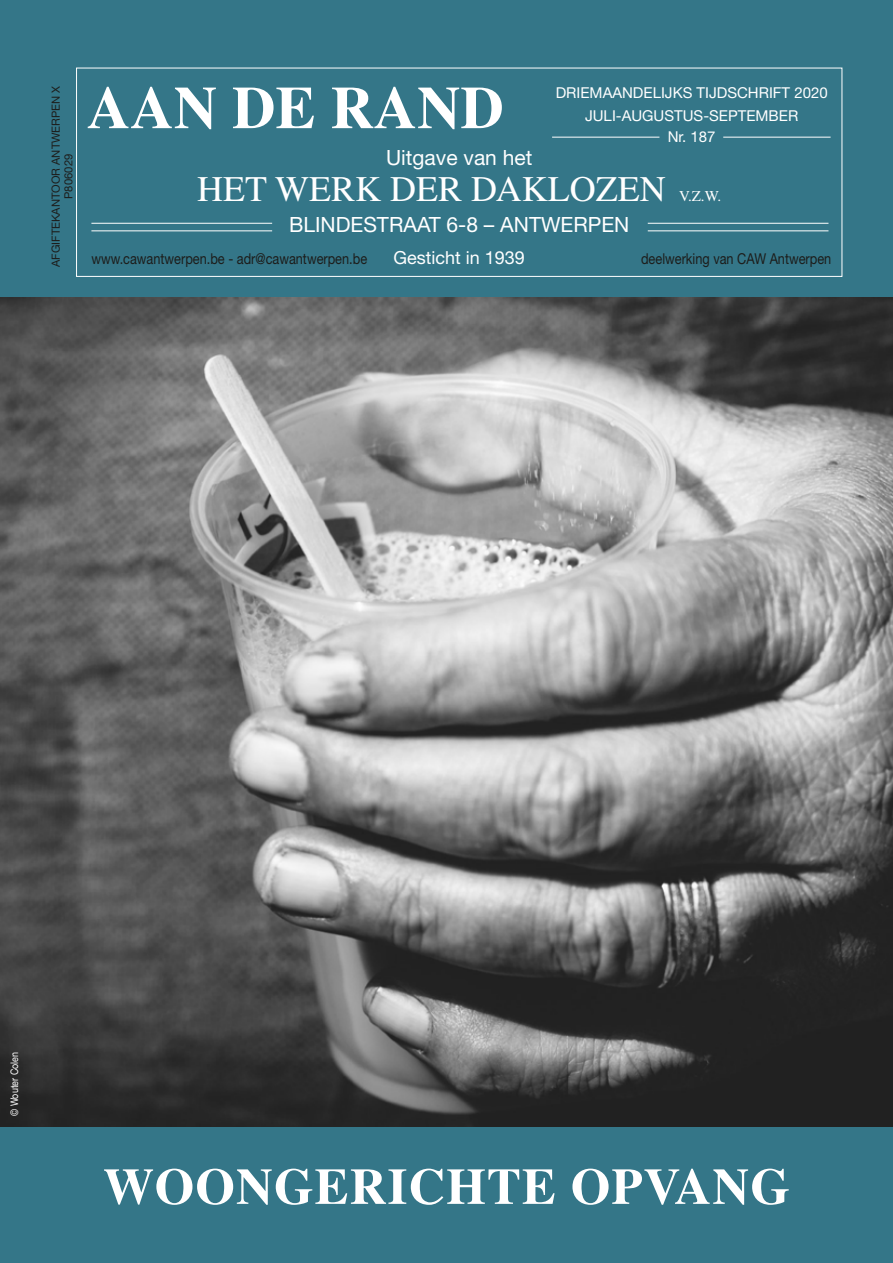
<style>
.page{position:relative;width:893px;height:1263px;background:#347688}
.page>*{position:absolute;margin:0;border:0;box-sizing:border-box;transform-origin:0 0}
.t1{font:700 60px "Times LT Std";color:#fff}
.t2{font:700 51px "Times LT Std";letter-spacing:.02em;color:#fff}
.t3{font:36px "Times LT Std";color:#fff}
.t4{font:21px "Helvetica Neue LT Std";color:#fff}
.t5{font:18px "Helvetica Neue LT Std";color:#fff}
.t6{font:15px "Helvetica Neue LT Std";color:#1d1d1b;scale:.85 1}
.t7{font:15px/21.9px "Helvetica Neue LT Std";color:#fff;text-align:center}
.t8{font:15px "Times LT Std";color:#fff}
.t9{font:11.25px "Helvetica Neue LT Std";color:#1d1d1b}
.t10{font:10.5px "Helvetica Neue LT Std";color:#fff;scale:.85 1}
</style>
<div class="page">
<div style="left:76px;top:68px;width:766px;height:209px;border:1px solid #fff"></div>
<hr style="left:552px;top:137px;width:107px;height:1px;background:#fff">
<hr style="left:723px;top:137px;width:108px;height:1px;background:#fff">
<hr style="left:91px;top:223px;width:181px;height:1px;background:#fff">
<hr style="left:91px;top:230px;width:181px;height:1px;background:#fff">
<hr style="left:648px;top:223px;width:180px;height:1px;background:#fff">
<hr style="left:648px;top:230px;width:180px;height:1px;background:#fff">
<img style="left:0;top:298px;width:893px;height:828px">
<p class="t9" style="left:49px;top:267px;width:183px;rotate:-90deg">AFGIFTEKANTOOR ANTWERPEN X</p>
<p class="t9" style="left:62px;top:199px;width:46px;rotate:-90deg">P806029</p>
<h1 class="t1" style="left:87px;top:72px;width:418px">AAN DE RAND</h1>
<h3 class="t4" style="left:386px;top:145px;width:148px">Uitgave van het</h3>
<h3 class="t3" style="left:197px;top:169px;width:470px">HET WERK DER DAKLOZEN</h3>
<p class="t7" style="left:556px;top:81px;width:273px">DRIEMAANDELIJKS TIJDSCHRIFT 2020<br>JULI-AUGUSTUS-SEPTEMBER<br>Nr. 187</p>
<p class="t8" style="left:679px;top:187px;width:44px">V.Z.W.</p>
<h3 class="t4" style="left:289px;top:212px;width:342px">BLINDESTRAAT 6-8 – ANTWERPEN</h3>
<p class="t6" style="left:91px;top:250px;width:326px">www.cawantwerpen.be - adr@cawantwerpen.be</p>
<p class="t5" style="left:394px;top:247px;width:133px">Gesticht in 1939</p>
<p class="t6" style="left:641px;top:250px;width:225px">deelwerking van CAW Antwerpen</p>
<p class="t10" style="left:8px;top:1116px;width:77px;rotate:-90deg">© Wouter Colen</p>
<h2 class="t2" style="left:103px;top:1156px;width:688px">WOONGERICHTE OPVANG</h2>
</div>
